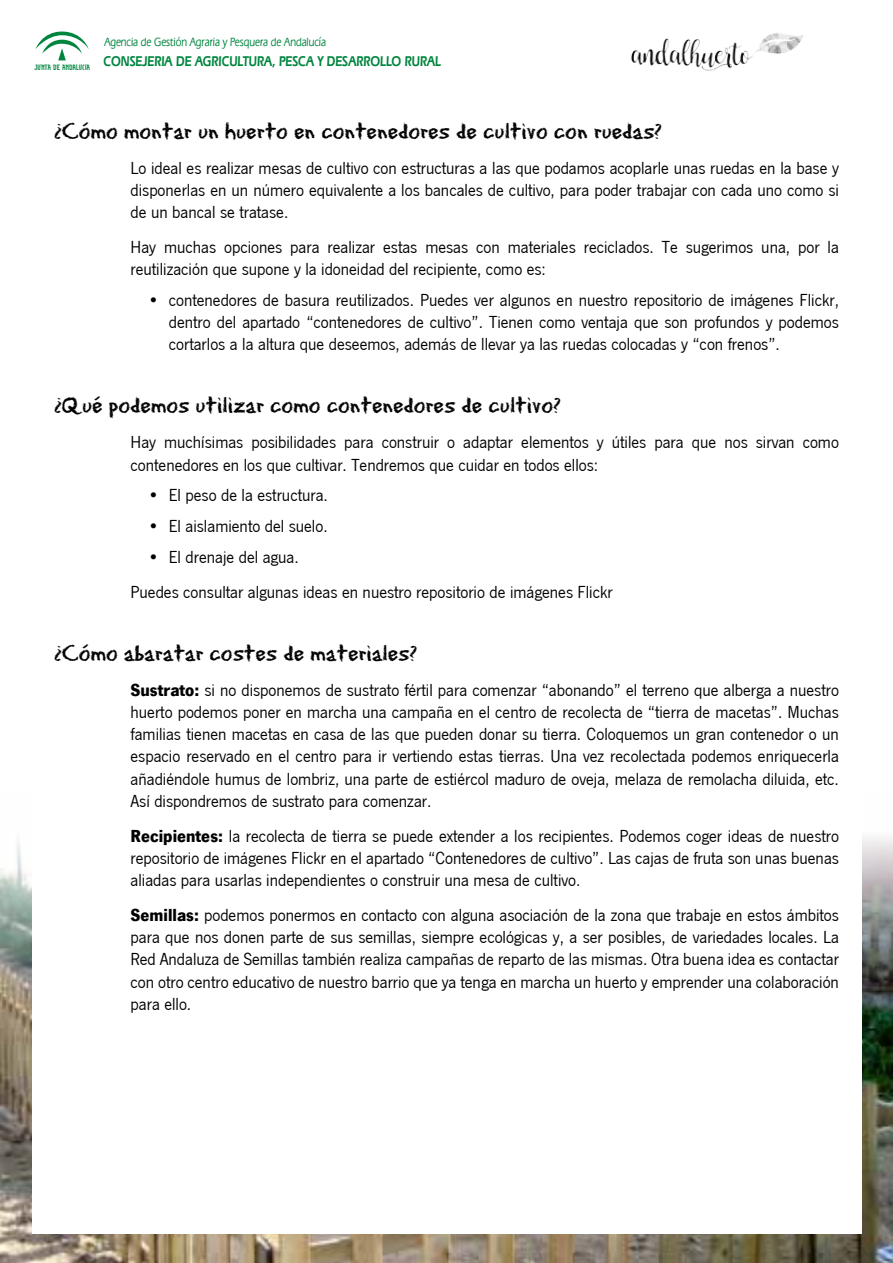
<style>
.page{position:relative;width:893px;height:1263px;background:#fff}
.page>*{position:absolute;margin:0;border:0;box-sizing:border-box;transform-origin:0 0}
.t1{font:24px "Eraser Dust";color:#000}
.t2{font:18px/22.2px "News Got T";color:#000;text-align:justify}
.t3{font:600 14.85px "Eras IT Cby BT";color:#00853e;scale:.8 1}
.t4{font:500 12.45px "Eras IT Cby BT";color:#00853e;scale:.8 1}
.t5{font:4.2px "Alfabeto Andaluz Bsico";color:#00853e;scale:.95 1}
.s1{font-weight:700}
</style>
<div class="page">
<img style="left:0;top:837px;width:892px;height:426px">
<div style="left:32px;top:39px;width:829px;height:1195px;background:#fff"></div>
<svg style="left:35px;top:32px;width:54px;height:28px"></svg>
<img style="left:631px;top:33px;width:172px;height:38px">
<p class="t5" style="left:34px;top:67px;width:61px">JUNTA DE ANDALUCIA</p>
<p class="t4" style="left:104px;top:35px;width:279px">Agencia de Gestión Agraria y Pesquera de Andalucía</p>
<p class="t3" style="left:104px;top:52px;width:423px">CONSEJERIA DE AGRICULTURA, PESCA Y DESARROLLO RURAL</p>
<h1 class="t1" style="left:54px;top:114px;width:610px">¿Cómo montar un huerto en contenedores de cultivo con ruedas?</h1>
<p class="t2" style="left:131px;top:157px;width:710px">Lo ideal es realizar mesas de cultivo con estructuras a las que podamos acoplarle unas ruedas en la base y disponerlas en un número equivalente a los bancales de cultivo, para poder trabajar con cada uno como si de un bancal se tratase.</p>
<p class="t2" style="left:131px;top:236px;width:710px">Hay muchas opciones para realizar estas mesas con materiales reciclados. Te sugerimos una, por la reutilización que supone y la idoneidad del recipiente, como es:</p>
<p class="t2" style="left:169px;top:289px;width:672px;text-indent:-21px">• contenedores de basura reutilizados. Puedes ver algunos en nuestro repositorio de imágenes Flickr, dentro del apartado “contenedores de cultivo”. Tienen como ventaja que son profundos y podemos cortarlos a la altura que deseemos, además de llevar ya las ruedas colocadas y “con frenos”.</p>
<h1 class="t1" style="left:54px;top:389px;width:509px">¿Qué podemos utilizar como contenedores de cultivo?</h1>
<p class="t2" style="left:131px;top:432px;width:710px">Hay muchísimas posibilidades para construir o adaptar elementos y útiles para que nos sirvan como contenedores en los que cultivar. Tendremos que cuidar en todos ellos:</p>
<p class="t2" style="left:148px;top:484px;width:182px">• El peso de la estructura.</p>
<p class="t2" style="left:148px;top:515px;width:182px">• El aislamiento del suelo.</p>
<p class="t2" style="left:131px;top:539px;width:484px;line-height:35px;text-indent:17px">• El drenaje del agua.<br>Puedes consultar algunas ideas en nuestro repositorio de imágenes Flickr</p>
<h1 class="t1" style="left:54px;top:636px;width:365px">¿Cómo abaratar costes de materiales?</h1>
<p class="t2" style="left:131px;top:679px;width:710px"><span class="s1">Sustrato:</span> si no disponemos de sustrato fértil para comenzar “abonando” el terreno que alberga a nuestro huerto podemos poner en marcha una campaña en el centro de recolecta de “tierra de macetas”. Muchas familias tienen macetas en casa de las que pueden donar su tierra. Coloquemos un gran contenedor o un espacio reservado en el centro para ir vertiendo estas tierras. Una vez recolectada podemos enriquecerla añadiéndole humus de lombriz, una parte de estiércol maduro de oveja, melaza de remolacha diluida, etc.<br>Así dispondremos de sustrato para comenzar.</p>
<p class="t2" style="left:131px;top:825px;width:710px"><span class="s1">Recipientes:</span> la recolecta de tierra se puede extender a los recipientes. Podemos coger ideas de nuestro repositorio de imágenes Flickr en el apartado “Contenedores de cultivo”. Las cajas de fruta son unas buenas aliadas para usarlas independientes o construir una mesa de cultivo.</p>
<p class="t2" style="left:131px;top:904px;width:710px"><span class="s1">Semillas:</span> podemos ponermos en contacto con alguna asociación de la zona que trabaje en estos ámbitos para que nos donen parte de sus semillas, siempre ecológicas y, a ser posibles, de variedades locales. La Red Andaluza de Semillas también realiza campañas de reparto de las mismas. Otra buena idea es contactar con otro centro educativo de nuestro barrio que ya tenga en marcha un huerto y emprender una colaboración para ello.</p>
</div>
